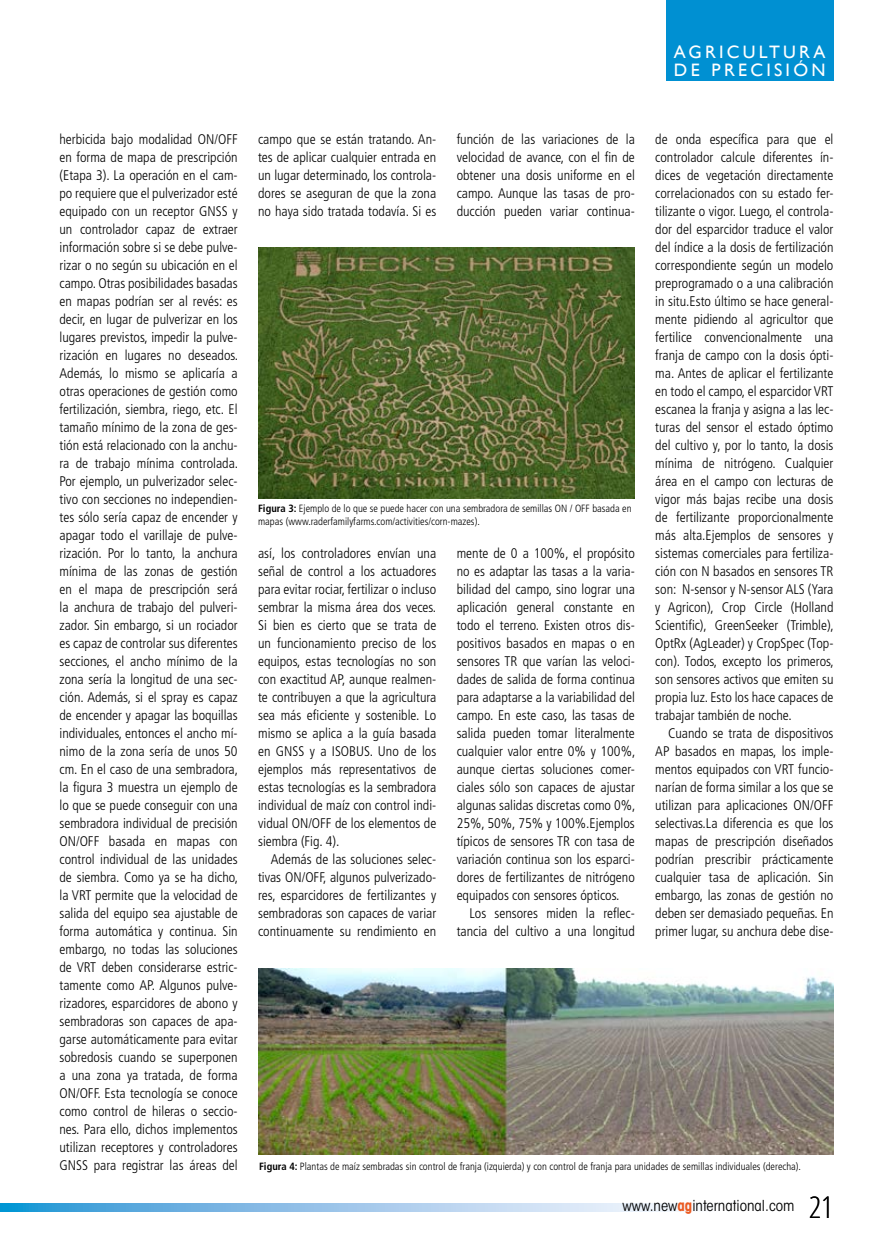
<style>
.page{position:relative;width:893px;height:1242px;background:#fff}
.page>*{position:absolute;margin:0;border:0;box-sizing:border-box;transform-origin:0 0}
.t1{font:300 condensed 30px "Open Sans";color:#000}
.t2{font:18px/18px "Gill Sans";letter-spacing:.18em;color:#fff}
.t3{font:condensed 15px "ITC Avant Garde Std";color:#000}
.t4{font:300 condensed 13.95px/18px "Frutiger LT Std";color:#000;text-align:justify}
.t5{font:300 condensed 10.5px/12.6px "Frutiger LT Std";color:#000}
.s1{font-weight:700}
.s2{font-weight:700;color:#eb5b22}
</style>
<div class="page">
<svg style="left:0;top:1203px;width:681px;height:8px"></svg>
<div style="left:666px;top:0;width:167px;height:81px;background:#0090d2"></div>
<img style="left:258px;top:248px;width:377px;height:250px">
<img style="left:258px;top:968px;width:575px;height:186px">
<p class="t2" style="left:674px;top:42px;width:153px">AGRICULTURA<br>DE PRECISIÓN</p>
<p class="t4" style="left:457px;top:130px;width:180px">función de las variaciones de la velocidad de avance, con el fin de obtener una dosis uniforme en el campo. Aunque las tasas de pro&shy;ducción pueden variar continua-</p>
<p class="t4" style="left:655px;top:130px;width:180px">de onda específica para que el controlador calcule diferentes ín&shy;dices de vegetación directamente correlacionados con su estado fer&shy;tilizante o vigor. Luego, el controla&shy;dor del esparcidor traduce el valor del índice a la dosis de fertilización correspondiente según un modelo preprogramado o a una calibración in situ.Esto último se hace general&shy;mente pidiendo al agricultor que fertilice convencionalmente una franja de campo con la dosis ópti&shy;ma. Antes de aplicar el fertilizante en todo el campo, el esparcidor VRT escanea la franja y asigna a las lec&shy;turas del sensor el estado óptimo del cultivo y, por lo tanto, la dosis mínima de nitrógeno. Cualquier área en el campo con lecturas de vigor más bajas recibe una dosis de fertilizante proporcionalmente más alta.Ejemplos de sensores y sistemas comerciales para fertiliza&shy;ción con N basados en sensores TR son: N-sensor y N-sensor ALS (Yara y Agricon), Crop Circle (Holland Scientific), GreenSeeker (Trimble), OptRx (AgLeader) y CropSpec (Top&shy;con). Todos, excepto los primeros, son sensores activos que emiten su propia luz. Esto los hace capaces de trabajar también de noche.</p>
<p class="t4" style="left:655px;top:724px;width:180px;text-indent:13px">Cuando se trata de dispositivos AP basados en mapas, los imple&shy;mentos equipados con VRT funcio&shy;narían de forma similar a los que se utilizan para aplicaciones ON/OFF selectivas.La diferencia es que los mapas de prescripción diseñados podrían prescribir prácticamente cualquier tasa de aplicación. Sin embargo, las zonas de gestión no deben ser demasiado pequeñas. En primer lugar, su anchura debe dise-</p>
<p class="t4" style="left:60px;top:130px;width:180px">herbicida bajo modalidad ON/OFF en forma de mapa de prescripción (Etapa 3). La operación en el cam&shy;po requiere que el pulverizador esté equipado con un receptor GNSS y un controlador capaz de extraer información sobre si se debe pulve&shy;rizar o no según su ubicación en el campo. Otras posibilidades basadas en mapas podrían ser al revés: es decir, en lugar de pulverizar en los lugares previstos, impedir la pulve&shy;rización en lugares no deseados.<br>Además, lo mismo se aplicaría a otras operaciones de gestión como fertilización, siembra, riego, etc. El tamaño mínimo de la zona de ges&shy;tión está relacionado con la anchu&shy;ra de trabajo mínima controlada.<br>Por ejemplo, un pulverizador selec&shy;tivo con secciones no independien&shy;tes sólo sería capaz de encender y apagar todo el varillaje de pulve&shy;rización. Por lo tanto, la anchura mínima de las zonas de gestión en el mapa de prescripción será la anchura de trabajo del pulveri&shy;zador. Sin embargo, si un rociador es capaz de controlar sus diferentes secciones, el ancho mínimo de la zona sería la longitud de una sec&shy;ción. Además, si el spray es capaz de encender y apagar las boquillas individuales, entonces el ancho mí&shy;nimo de la zona sería de unos 50 cm. En el caso de una sembradora, la figura 3 muestra un ejemplo de lo que se puede conseguir con una sembradora individual de precisión ON/OFF basada en mapas con control individual de las unidades de siembra. Como ya se ha dicho, la VRT permite que la velocidad de salida del equipo sea ajustable de forma automática y continua. Sin embargo, no todas las soluciones de VRT deben considerarse estric&shy;tamente como AP. Algunos pulve&shy;rizadores, esparcidores de abono y sembradoras son capaces de apa&shy;garse automáticamente para evitar sobredosis cuando se superponen a una zona ya tratada, de forma ON/OFF. Esta tecnología se conoce como control de hileras o seccio&shy;nes. Para ello, dichos implementos utilizan receptores y controladores GNSS para registrar las áreas del</p>
<p class="t4" style="left:258px;top:130px;width:180px">campo que se están tratando. An&shy;tes de aplicar cualquier entrada en un lugar determinado, los controla&shy;dores se aseguran de que la zona no haya sido tratada todavía. Si es</p>
<p class="t5" style="left:258px;top:502px;width:375px"><span class="s1">Figura 3:</span> Ejemplo de lo que se puede hacer con una sembradora de semillas ON / OFF basada en mapas (www.raderfamilyfarms.com/activities/corn-mazes).</p>
<p class="t4" style="left:258px;top:544px;width:180px">así, los controladores envían una señal de control a los actuadores para evitar rociar, fertilizar o incluso sembrar la misma área dos veces.<br>Si bien es cierto que se trata de un funcionamiento preciso de los equipos, estas tecnologías no son con exactitud AP, aunque realmen&shy;te contribuyen a que la agricultura sea más eficiente y sostenible. Lo mismo se aplica a la guía basada en GNSS y a ISOBUS. Uno de los ejemplos más representativos de estas tecnologías es la sembradora individual de maíz con control indi&shy;vidual ON/OFF de los elementos de siembra (Fig. 4).</p>
<p class="t4" style="left:258px;top:850px;width:180px;text-indent:13px">Además de las soluciones selec&shy;tivas ON/OFF, algunos pulverizado&shy;res, esparcidores de fertilizantes y sembradoras son capaces de variar continuamente su rendimiento en</p>
<p class="t4" style="left:457px;top:544px;width:180px">mente de 0 a 100%, el propósito no es adaptar las tasas a la varia&shy;bilidad del campo, sino lograr una aplicación general constante en todo el terreno. Existen otros dis&shy;positivos basados en mapas o en sensores TR que varían las veloci&shy;dades de salida de forma continua para adaptarse a la variabilidad del campo. En este caso, las tasas de salida pueden tomar literalmente cualquier valor entre 0% y 100%, aunque ciertas soluciones comer&shy;ciales sólo son capaces de ajustar algunas salidas discretas como 0%, 25%, 50%, 75% y 100%.Ejemplos típicos de sensores TR con tasa de variación continua son los esparci&shy;dores de fertilizantes de nitrógeno equipados con sensores ópticos.</p>
<p class="t4" style="left:457px;top:904px;width:180px;text-align:right">Los sensores miden la reflec&shy;tancia del cultivo a una longitud</p>
<p class="t5" style="left:259px;top:1160px;width:544px"><span class="s1">Figura 4:</span> Plantas de maíz sembradas sin control de franja (izquierda) y con control de franja para unidades de semillas individuales (derecha).</p>
<p class="t3" style="left:622px;top:1196px;width:173px">www.new<span class="s2">ag</span>international.com</p>
<h1 class="t1" style="left:809px;top:1187px;width:25px">21</h1>
</div>
